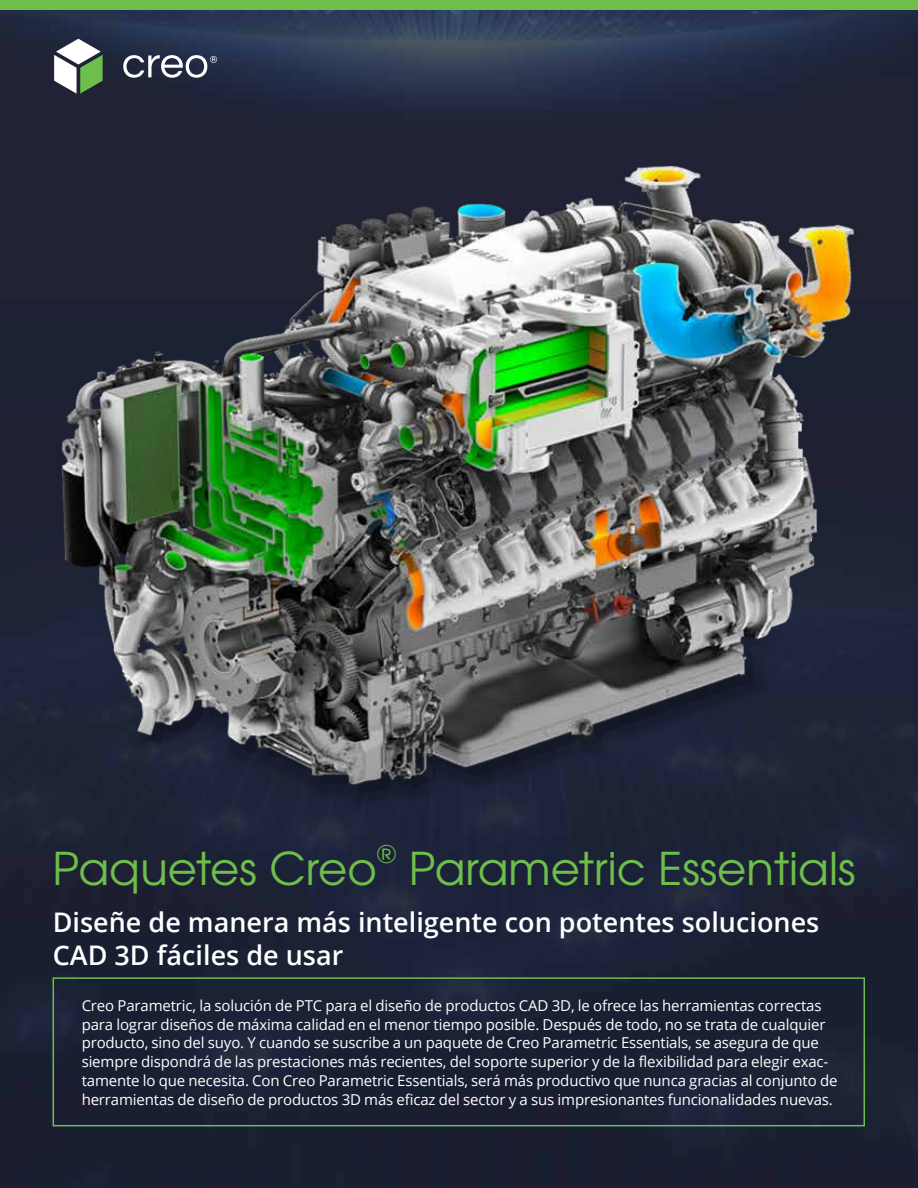
<style>
.page{position:relative;width:918px;height:1188px;background:#fff}
.page>*{position:absolute;margin:0;border:0;box-sizing:border-box;transform-origin:0 0}
.t1{font:45px "Te X Gyre Adventor";color:#6ebe4b}
.t2{font:600 27px/32.4px "Open Sans";color:#fff}
.t3{font:26.25px "Te X Gyre Adventor";color:#6ebe4b}
.t4{font:15px/18.8px "Open Sans";letter-spacing:-.01em;color:#fff}
</style>
<div class="page">
<img style="left:0;top:10px;width:918px;height:1178px">
<img style="left:6px;top:51px;width:912px;height:1123px">
<div style="left:53px;top:977px;width:812px;height:149px;border:2px solid #6ebe4b"></div>
<svg style="left:123px;top:55px;width:94px;height:23px"></svg>
<svg style="left:54px;top:39px;width:49px;height:55px"></svg>
<div style="left:0;top:0;width:918px;height:10px;background:#6ebe4b"></div>
<h1 class="t1" style="left:53px;top:833px;width:326px">Paquetes Creo</h1>
<h3 class="t3" style="left:377px;top:832px;width:21px">®</h3>
<h1 class="t1" style="left:409px;top:833px;width:448px">Parametric Essentials</h1>
<h2 class="t2" style="left:53px;top:906px;width:768px">Diseñe de manera más inteligente con potentes soluciones<br>CAD 3D fáciles de usar</h2>
<p class="t4" style="left:82px;top:996px;width:757px">Creo Parametric, la solución de PTC para el diseño de productos CAD 3D, le ofrece las herramientas correctas para lograr diseños de máxima calidad en el menor tiempo posible. Después de todo, no se trata de cualquier producto, sino del suyo. Y cuando se suscribe a un paquete de Creo Parametric Essentials, se asegura de que siempre dispondrá de las prestaciones más recientes, del soporte superior y de la flexibilidad para elegir exac&shy;tamente lo que necesita. Con Creo Parametric Essentials, será más productivo que nunca gracias al conjunto de herramientas de diseño de productos 3D más eficaz del sector y a sus impresionantes funcionalidades nuevas.</p>
</div>
